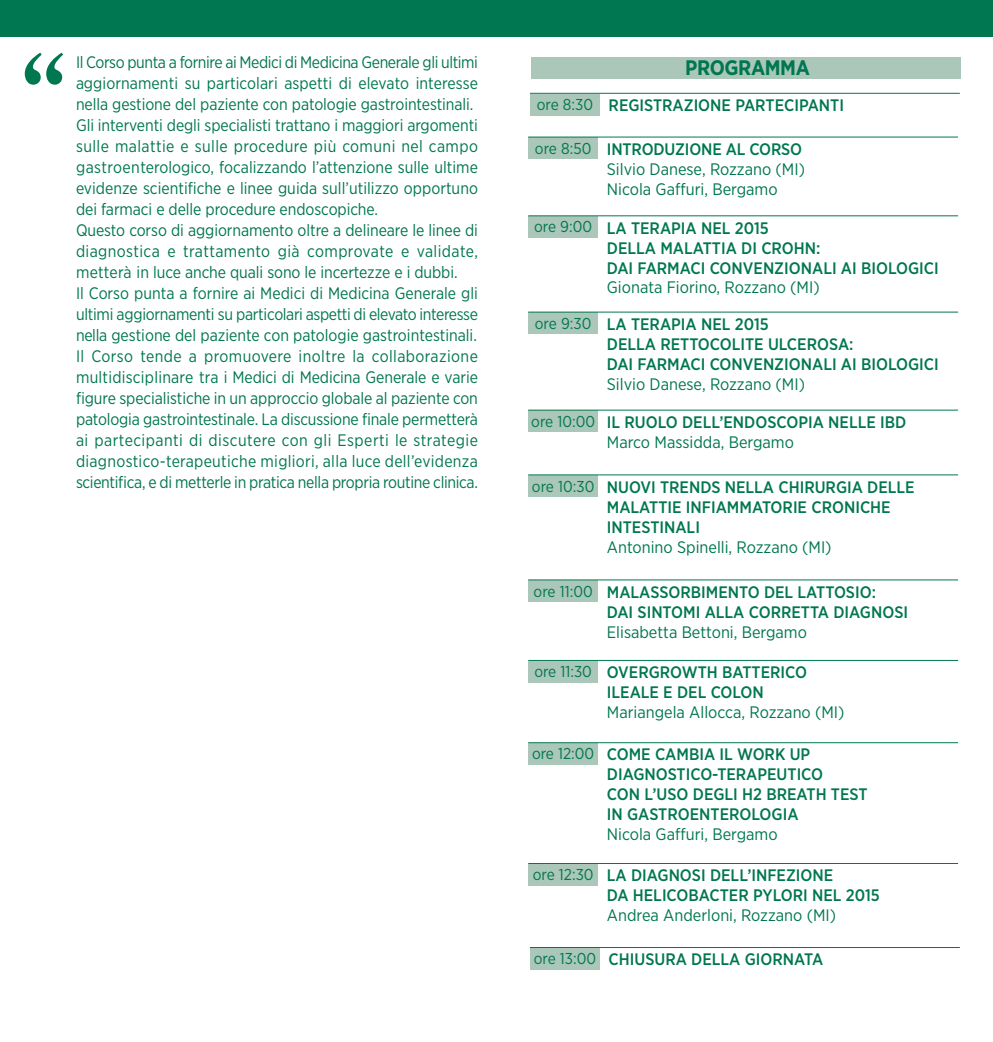
<style>
.page{position:relative;width:993px;height:1042px;background:#fff}
.page>*{position:absolute;margin:0;border:0;box-sizing:border-box;transform-origin:0 0}
.t1{font:117.25px "Century Old Style";color:#007751}
.t2{font:700 21px "Gotham Narrow";letter-spacing:-.02em;color:#007751}
.t3{font:16.62px/21px "Gotham Narrow";color:#007751}
.t4{font:500 16.62px/19.9px "Gotham Narrow";color:#007751}
.s1{font-weight:400;font-size:15.75px}
.s2{font-size:15.75px}
.s3{font-weight:500}
.s4{font-weight:400}
</style>
<div class="page">
<div style="left:0;top:0;width:992px;height:36px;background:#007751"></div>
<div style="left:530px;top:57px;width:429px;height:22px;background:#abc7ba"></div>
<div style="left:529px;top:94px;width:70px;height:21px;background:#abc7ba"></div>
<hr style="left:530px;top:93px;width:429px;height:1px;background:#007751">
<div style="left:529px;top:948px;width:70px;height:21px;background:#abc7ba"></div>
<hr style="left:530px;top:947px;width:429px;height:1px;background:#007751">
<div style="left:528px;top:216px;width:69px;height:22px;background:#abc7ba"></div>
<hr style="left:528px;top:215px;width:429px;height:1px;background:#007751">
<div style="left:528px;top:138px;width:69px;height:21px;background:#abc7ba"></div>
<hr style="left:528px;top:137px;width:429px;height:1px;background:#007751">
<div style="left:528px;top:313px;width:69px;height:21px;background:#abc7ba"></div>
<hr style="left:528px;top:312px;width:429px;height:1px;background:#007751">
<div style="left:528px;top:411px;width:69px;height:21px;background:#abc7ba"></div>
<hr style="left:528px;top:410px;width:429px;height:1px;background:#007751">
<div style="left:528px;top:475px;width:69px;height:22px;background:#abc7ba"></div>
<hr style="left:528px;top:474px;width:429px;height:1px;background:#007751">
<div style="left:528px;top:580px;width:69px;height:22px;background:#abc7ba"></div>
<hr style="left:528px;top:579px;width:429px;height:1px;background:#007751">
<div style="left:528px;top:661px;width:69px;height:21px;background:#abc7ba"></div>
<hr style="left:528px;top:660px;width:429px;height:1px;background:#007751">
<div style="left:528px;top:743px;width:69px;height:22px;background:#abc7ba"></div>
<hr style="left:528px;top:742px;width:429px;height:1px;background:#007751">
<div style="left:528px;top:864px;width:69px;height:21px;background:#abc7ba"></div>
<hr style="left:528px;top:863px;width:429px;height:1px;background:#007751">
<h1 class="t1" style="left:20px;top:50px;width:48px">“</h1>
<p class="t3" style="left:76px;top:53px;width:403px">Il Corso punta a fornire ai Medici di Medicina Generale gli ultimi aggiornamenti su particolari aspetti di elevato interesse nella gestione del paziente con patologie gastrointestinali.<br>Gli interventi degli specialisti trattano i maggiori argomenti sulle malattie e sulle procedure più comuni nel campo gastroenterologico, focalizzando l’attenzione sulle ultime evidenze scientifiche e linee guida sull’utilizzo opportuno dei farmaci e delle procedure endoscopiche.<br>Questo corso di aggiornamento oltre a delineare le linee di diagnostica e trattamento già comprovate e validate, metterà in luce anche quali sono le incertezze e i dubbi.<br>Il Corso punta a fornire ai Medici di Medicina Generale gli ultimi aggiornamenti su particolari aspetti di elevato interesse nella gestione del paziente con patologie gastrointestinali.<br>Il Corso tende a promuovere inoltre la collaborazione multidisciplinare tra i Medici di Medicina Generale e varie figure specialistiche in un approccio globale al paziente con patologia gastrointestinale. La discussione finale permetterà ai partecipanti di discutere con gli Esperti le strategie diagnostico- terapeutiche migliori, alla luce dell’evidenza scientifica, e di metterle in pratica nella propria routine clinica.</p>
<p class="t2" style="left:685px;top:60px;width:126px">PROGRAMMA</p>
<p class="t4" style="left:536px;top:97px;width:308px"><span class="s1">ore 8:30</span> REGISTRAZIONE PARTECIPANTI</p>
<p class="t3" style="left:606px;top:140px;width:199px;line-height:19.9px;text-indent:-72px"><span class="s2">ore 8:50</span> <span class="s3">INTRODUZIONE AL CORSO<br></span>Silvio Danese, Rozzano (MI)<br>Nicola Gaffuri, Bergamo</p>
<p class="t4" style="left:606px;top:219px;width:333px;text-indent:-73px"><span class="s1">ore 9:00</span> LA TERAPIA NEL 2015<br>DELLA MALATTIA DI CROHN:<br>DAI FARMACI CONVENZIONALI AI BIOLOGICI</p>
<p class="t3" style="left:606px;top:278px;width:214px">Gionata Fiorino, Rozzano (MI)</p>
<p class="t4" style="left:606px;top:316px;width:333px;text-indent:-72px"><span class="s1">ore 9:30</span> LA TERAPIA NEL 2015<br>DELLA RETTOCOLITE ULCEROSA:<br>DAI FARMACI CONVENZIONALI AI BIOLOGICI</p>
<p class="t3" style="left:606px;top:374px;width:199px">Silvio Danese, Rozzano (MI)</p>
<p class="t4" style="left:606px;top:414px;width:301px;text-indent:-76px"><span class="s1">ore 10:00</span> IL RUOLO DELL’ENDOSCOPIA NELLE IBD<br><span class="s4">Marco Massidda, Bergamo</span></p>
<p class="t4" style="left:606px;top:478px;width:309px;text-indent:-75px"><span class="s1">ore 10:30</span> NUOVI TRENDS NELLA CHIRURGIA DELLE<br>MALATTIE INFIAMMATORIE CRONICHE<br>INTESTINALI</p>
<p class="t3" style="left:606px;top:537px;width:226px">Antonino Spinelli, Rozzano (MI)</p>
<p class="t4" style="left:606px;top:583px;width:302px;text-indent:-73px"><span class="s1">ore 11:00</span> MALASSORBIMENTO DEL LATTOSIO:<br>DAI SINTOMI ALLA CORRETTA DIAGNOSI</p>
<p class="t3" style="left:606px;top:622px;width:201px">Elisabetta Bettoni, Bergamo</p>
<p class="t4" style="left:606px;top:664px;width:202px;text-indent:-72px"><span class="s1">ore 11:30</span> OVERGROWTH BATTERICO<br>ILEALE E DEL COLON</p>
<p class="t3" style="left:606px;top:703px;width:239px">Mariangela Allocca, Rozzano (MI)</p>
<p class="t4" style="left:606px;top:746px;width:262px;text-indent:-75px"><span class="s1">ore 12:00</span> COME CAMBIA IL WORK UP<br>DIAGNOSTICO-TERAPEUTICO<br>CON L’USO DEGLI H2 BREATH TEST<br>IN GASTROENTEROLOGIA</p>
<p class="t3" style="left:606px;top:825px;width:172px">Nicola Gaffuri, Bergamo</p>
<p class="t4" style="left:606px;top:867px;width:274px;text-indent:-74px"><span class="s1">ore 12:30</span> LA DIAGNOSI DELL’INFEZIONE<br>DA HELICOBACTER PYLORI NEL 2015</p>
<p class="t3" style="left:606px;top:906px;width:231px">Andrea Anderloni, Rozzano (MI)</p>
<p class="t4" style="left:533px;top:951px;width:291px"><span class="s1">ore 13:00</span> CHIUSURA DELLA GIORNATA</p>
</div>
